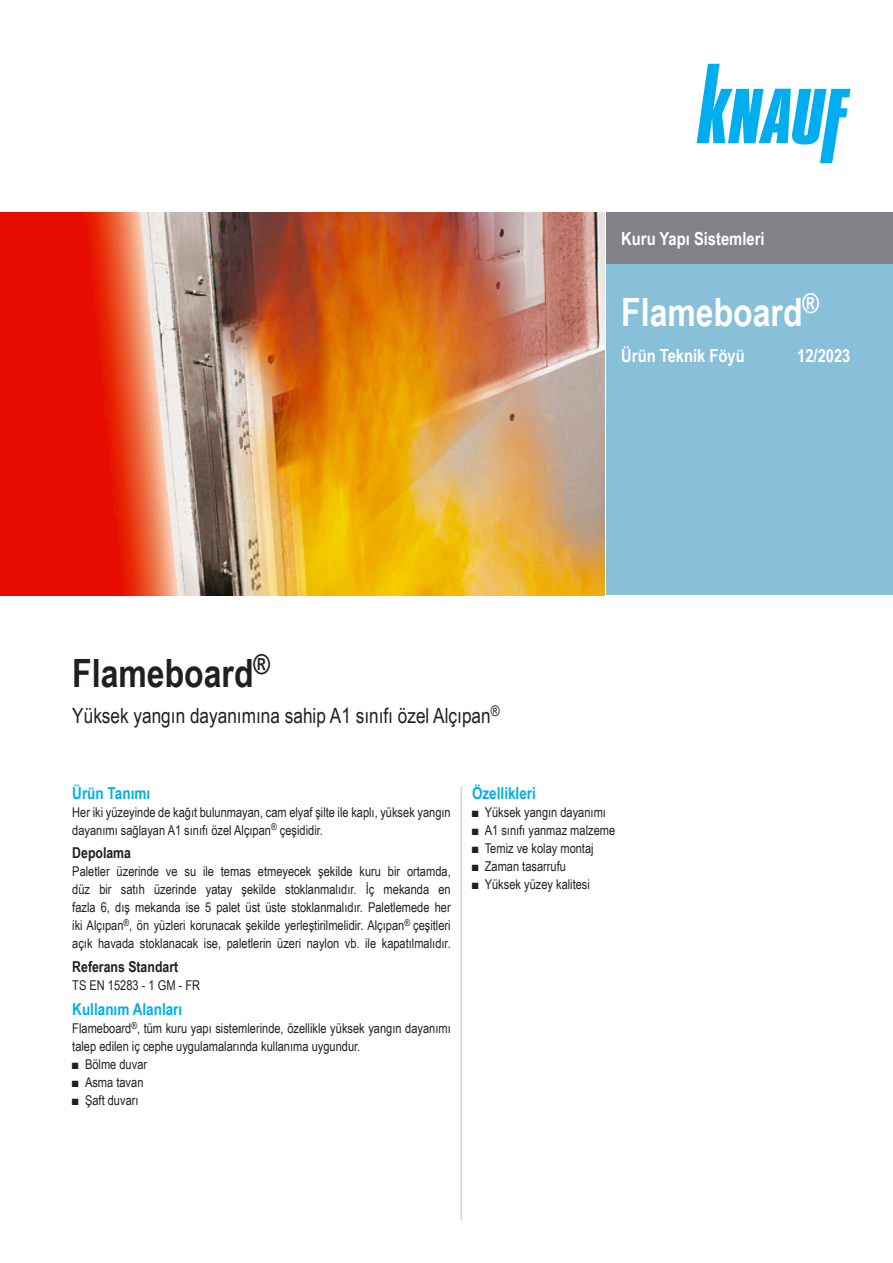
<style>
.page{position:relative;width:893px;height:1263px;background:#fff}
.page>*{position:absolute;margin:0;border:0;box-sizing:border-box;transform-origin:0 0}
.Titel_1te_Zeile_TB{font:700 39px "Arial Narrow";color:#231f20}
.Dokumentbezeichnung{font:700 39px "Arial Narrow";color:#fff}
.Titel_2te_Zeile_TB{font:21px "Arial Narrow";color:#231f20}
.Sparte_TB{font:700 18px "Arial Narrow";color:#fff}
.Dokumentbezeichnung-2{font:700 18px "Arial Narrow";color:#fff}
.Ausgabe_TB{font:700 18px "Arial Narrow";color:#fff}
.Ue3_Beschreibung_11{font:700 16.5px "Arial Narrow";color:#00aeef}
.Ue4_Beschreibung_10{font:700 15px "Arial Narrow";color:#231f20}
.Text_TB{font:13.5px/18px "Arial Narrow";color:#231f20}
.Aufz_Eigenschaften_1{font:13.5px/18px "Arial Narrow";color:#231f20}
</style>
<div class="page">
<div style="left:606px;top:213px;width:287px;height:382px;background:#89c0d9"></div>
<div style="left:606px;top:213px;width:287px;height:51px;background:#808285"></div>
<svg style="left:697px;top:64px;width:153px;height:99px"></svg>
<img style="left:0;top:213px;width:605px;height:382px">
<hr style="left:461px;top:787px;width:1px;height:433px;background:#d1d2d4">
<p class="Sparte_TB" style="left:621px;top:225px;width:145px">Kuru Yapı Sistemleri</p>
<p class="Titel_1te_Zeile_TB" style="left:72px;top:644px;width:199px">Flameboard<sup>®</sup></p>
<h1 class="Titel_2te_Zeile_TB" style="left:72px;top:700px;width:429px">Yüksek yangın dayanımına sahip A1 sınıfı özel Alçıpan<sup>®</sup></h1>
<p class="Dokumentbezeichnung" style="left:621px;top:282px;width:199px">Flameboard<sup>®</sup></p>
<p class="Dokumentbezeichnung-2" style="left:621px;top:342px;width:125px">Ürün Teknik Föyü</p>
<p class="Ausgabe_TB" style="left:797px;top:342px;width:55px">12/2023</p>
<p class="Ue3_Beschreibung_11" style="left:72px;top:780px;width:79px">Ürün Tanımı</p>
<p class="Text_TB" style="left:72px;top:802px;width:380px">Her iki yüzeyinde de kağıt bulunmayan, cam elyaf şilte ile kaplı, yüksek yangın dayanımı sağlayan A1 sınıfı özel Alçıpan<sup>®</sup> çeşididir.</p>
<p class="Ue4_Beschreibung_10" style="left:72px;top:841px;width:60px">Depolama</p>
<p class="Text_TB" style="left:72px;top:862px;width:380px">Paletler üzerinde ve su ile temas etmeyecek şekilde kuru bir ortamda, düz bir satıh üzerinde yatay şekilde stoklanmalıdır. İç mekanda en</p>
<p class="Text_TB" style="left:72px;top:898px;width:380px;text-align:justify">fazla 6, dış mekanda ise 5 palet üst üste stoklanmalıdır. Paletlemede her iki Alçıpan<sup>®</sup>, ön yüzleri korunacak şekilde yerleştirilmelidir. Alçıpan<sup>®</sup> çeşitleri açık havada stoklanacak ise, paletlerin üzeri naylon vb. ile kapatılmalıdır.</p>
<p class="Ue4_Beschreibung_10" style="left:72px;top:955px;width:107px">Referans Standart</p>
<p class="Text_TB" style="left:72px;top:975px;width:129px">TS EN 15283 - 1 GM - FR</p>
<p class="Ue3_Beschreibung_11" style="left:72px;top:997px;width:112px">Kullanım Alanları</p>
<p class="Aufz_Eigenschaften_1" style="left:72px;top:1019px;width:380px">Flameboard<sup>®</sup>, tüm kuru yapı sistemlerinde, özellikle yüksek yangın dayanımı talep edilen iç cephe uygulamalarında kullanıma uygundur.</p>
<p class="Text_TB" style="left:72px;top:1055px;width:76px">■ Bölme duvar</p>
<p class="Text_TB" style="left:72px;top:1073px;width:73px">■ Asma tavan</p>
<p class="Text_TB" style="left:72px;top:1091px;width:68px">■ Şaft duvarı</p>
<p class="Ue3_Beschreibung_11" style="left:472px;top:780px;width:65px">Özellikleri</p>
<p class="Text_TB" style="left:472px;top:802px;width:135px">■ Yüksek yangın dayanımı</p>
<p class="Text_TB" style="left:472px;top:820px;width:145px">■ A1 sınıfı yanmaz malzeme</p>
<p class="Text_TB" style="left:472px;top:838px;width:123px">■ Temiz ve kolay montaj</p>
<p class="Text_TB" style="left:472px;top:856px;width:95px">■ Zaman tasarrufu</p>
<p class="Text_TB" style="left:472px;top:874px;width:119px">■ Yüksek yüzey kalitesi</p>
</div>
